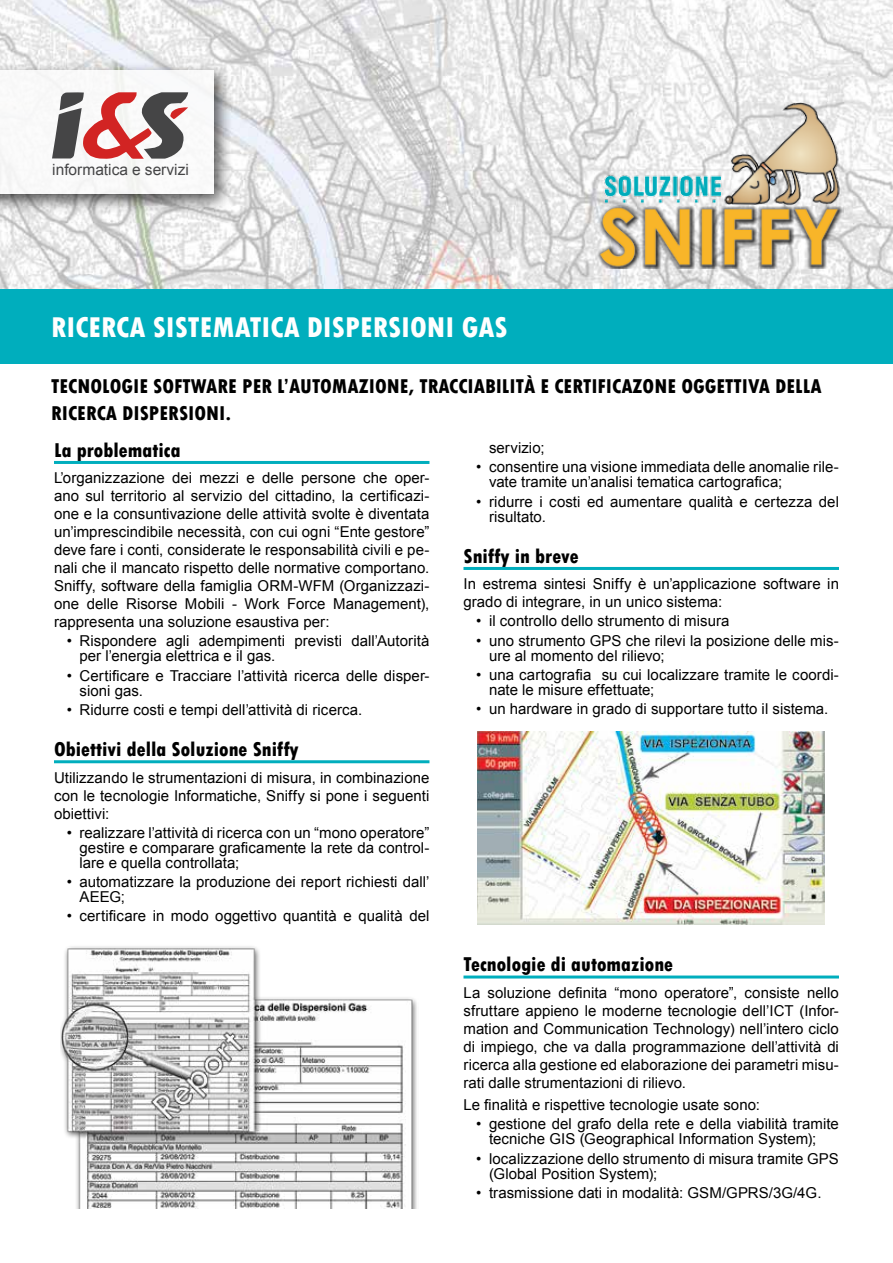
<style>
.page{position:relative;width:893px;height:1263px;background:#fff}
.page>*{position:absolute;margin:0;border:0;box-sizing:border-box;transform-origin:0 0}
.t1{font:800 condensed 30px "Tw Cen";color:#fff}
.t2{font:800 condensed 21px/27px "Tw Cen";color:#000}
.t3{font:15.45px "Arial";color:#454546}
.t4{font:15px/18px "Arial";letter-spacing:.005em;color:#000}
</style>
<div class="page">
<hr style="left:54px;top:461px;width:375px;height:3px;background:#00aebd">
<hr style="left:54px;top:760px;width:375px;height:3px;background:#00aebd">
<hr style="left:463px;top:567px;width:376px;height:3px;background:#00aebd">
<hr style="left:463px;top:975px;width:376px;height:3px;background:#00aebd">
<img style="left:478px;top:731px;width:346px;height:193px">
<img style="left:0;top:0;width:893px;height:289px">
<div style="left:0;top:289px;width:893px;height:75px;background:#00aebd"></div>
<div style="left:0;top:62px;width:233px;height:152px;background:#000;opacity:.76"></div>
<div style="left:0;top:70px;width:213px;height:124px;background:#fff"></div>
<svg style="left:52px;top:92px;width:136px;height:67px"></svg>
<img style="left:596px;top:102px;width:247px;height:167px">
<img style="left:60px;top:946px;width:357px;height:263px">
<p class="t3" style="left:52px;top:159px;width:138px">informatica e servizi</p>
<h1 class="t1" style="left:51px;top:309px;width:456px">RICERCA SISTEMATICA DISPERSIONI GAS</h1>
<h2 class="t2" style="left:51px;top:373px;width:772px">TECNOLOGIE SOFTWARE PER L’AUTOMAZIONE, TRACCIABILITÀ E CERTIFICAZONE OGGETTIVA DELLA<br>RICERCA DISPERSIONI.</h2>
<h2 class="t2" style="left:54px;top:436px;width:128px">LA PROBLEMATICA</h2>
<p class="t4" style="left:54px;top:469px;width:377px;text-align:justify">L’organizzazione dei mezzi e delle persone che oper&shy;ano sul territorio al servizio del cittadino, la certificazi&shy;one e la consuntivazione delle attività svolte è diventata un’imprescindibile necessità, con cui ogni “Ente gestore” deve fare i conti, considerate le responsabilità civili e pe&shy;nali che il mancato rispetto delle normative comportano.<br>Sniffy, software della famiglia ORM-WFM (Organizzazi&shy;one delle Risorse Mobili - Work Force Management), rappresenta una soluzione esaustiva per:</p>
<p class="t4" style="left:80px;top:634px;width:351px;line-height:15px;text-indent:-13px">• Rispondere agli adempimenti previsti dall’Autorità per l’energia elettrica e il gas.</p>
<p class="t4" style="left:80px;top:668px;width:351px;line-height:15px;text-indent:-13px">• Certificare e Tracciare l’attività ricerca delle disper&shy;sioni gas.</p>
<p class="t4" style="left:67px;top:701px;width:297px">• Ridurre costi e tempi dell’attività di ricerca.</p>
<h2 class="t2" style="left:54px;top:736px;width:246px">OBIETTIVI DELLA SOLUZIONE SNIFFY</h2>
<p class="t4" style="left:54px;top:768px;width:377px;text-align:justify">Utilizzando le strumentazioni di misura, in combinazione con le tecnologie Informatiche, Sniffy si pone i seguenti obiettivi:</p>
<p class="t4" style="left:80px;top:825px;width:351px;line-height:15px;text-align:justify;text-indent:-13px">• realizzare l’attività di ricerca con un “mono operatore” gestire e comparare graficamente la rete da control&shy;lare e quella controllata;</p>
<p class="t4" style="left:80px;top:874px;width:351px;line-height:15px;text-indent:-13px">• automatizzare la produzione dei report richiesti dall’<br>AEEG;</p>
<p class="t4" style="left:67px;top:907px;width:364px">• certificare in modo oggettivo quantità e qualità del</p>
<p class="t4" style="left:489px;top:439px;width:57px">servizio;</p>
<p class="t4" style="left:489px;top:460px;width:351px;line-height:15px;text-indent:-13px">• consentire una visione immediata delle anomalie rile&shy;vate tramite un’analisi tematica cartografica;</p>
<p class="t4" style="left:489px;top:494px;width:351px;line-height:15px;text-indent:-13px">• ridurre i costi ed aumentare qualità e certezza del risultato.</p>
<h2 class="t2" style="left:463px;top:542px;width:117px">SNIFFY IN BREVE</h2>
<p class="t4" style="left:463px;top:575px;width:377px">In estrema sintesi Sniffy è un’applicazione software in grado di integrare, in un unico sistema:</p>
<p class="t4" style="left:476px;top:612px;width:255px">• il controllo dello strumento di misura</p>
<p class="t4" style="left:489px;top:633px;width:351px;line-height:15px;text-indent:-13px">• uno strumento GPS che rilevi la posizione delle mis&shy;ure al momento del rilievo;</p>
<p class="t4" style="left:489px;top:667px;width:351px;line-height:15px;text-indent:-13px">• una cartografia su cui localizzare tramite le coordi&shy;nate le misure effettuate;</p>
<p class="t4" style="left:476px;top:700px;width:354px">• un hardware in grado di supportare tutto il sistema.</p>
<h2 class="t2" style="left:463px;top:951px;width:211px">TECNOLOGIE DI AUTOMAZIONE</h2>
<p class="t4" style="left:463px;top:984px;width:377px;text-align:justify">La soluzione definita “mono operatore”, consiste nello sfruttare appieno le moderne tecnologie dell’ICT (Infor&shy;mation and Communication Technology) nell’intero ciclo di impiego, che va dalla programmazione dell’attività di ricerca alla gestione ed elaborazione dei parametri misu&shy;rati dalle strumentazioni di rilievo.</p>
<p class="t4" style="left:463px;top:1096px;width:298px">Le finalità e rispettive tecnologie usate sono:</p>
<p class="t4" style="left:489px;top:1117px;width:351px;line-height:15px;text-indent:-13px">• gestione del grafo della rete e della viabilità tramite tecniche GIS (Geographical Information System);</p>
<p class="t4" style="left:489px;top:1151px;width:351px;line-height:15px;text-indent:-13px">• localizzazione dello strumento di misura tramite GPS (Global Position System);</p>
<p class="t4" style="left:476px;top:1184px;width:347px">• trasmissione dati in modalità: GSM/GPRS/3G/4G.</p>
</div>
